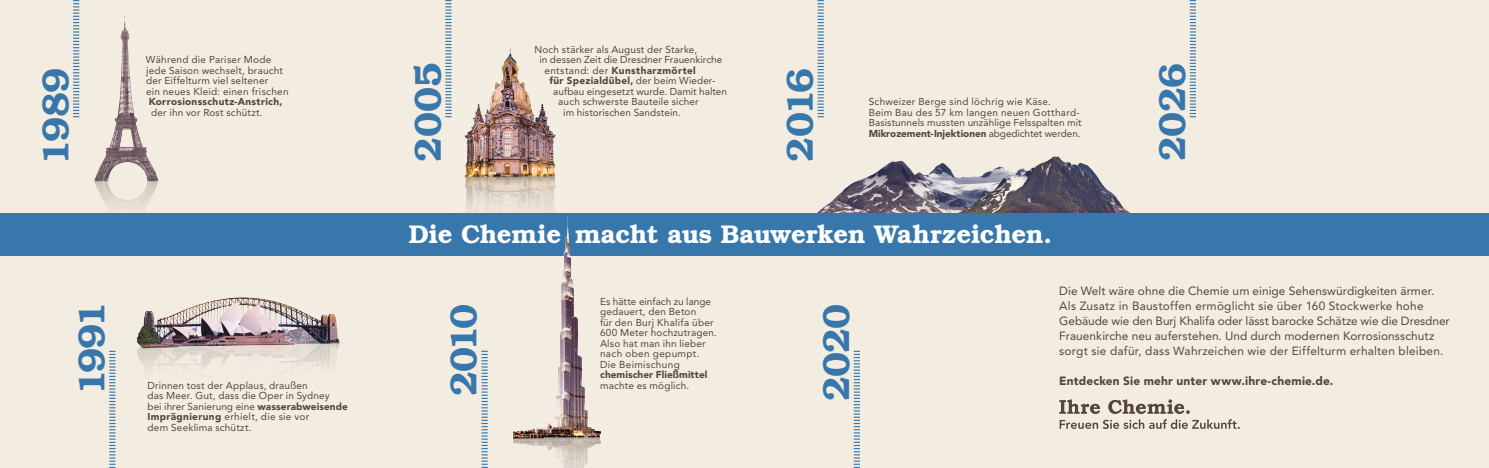
<style>
.page{position:relative;width:1489px;height:468px;background:#fff}
.page>*{position:absolute;margin:0;border:0;box-sizing:border-box;transform-origin:0 0}
.t1{font:600 37.5px "Bookman Std";letter-spacing:-.01em;color:#3877ab}
.t2{font:600 25.62px "Bookman Std";letter-spacing:-.01em;color:#fff}
.t3{font:11.88px/15px "Avenir LT Std";letter-spacing:.005em;color:#564539}
.t4{font:900 11.88px "Avenir LT Std";letter-spacing:.015em;color:#564539}
.t5{font:10px/10.5px "Avenir LT Std";letter-spacing:.015em;color:#564539}
.t6{font:900 10px "Avenir LT Std";letter-spacing:.03em;color:#564539}
.t7{font:900 10px "Avenir LT Std";letter-spacing:.005em;color:#564539}
.s1{font-weight:400}
.s2{font-weight:900}
</style>
<div class="page">
<div style="left:0;top:0;width:1488px;height:468px;background:#f3ede1"></div>
<img style="left:73px;top:10px;width:86px;height:200px">
<img style="left:447px;top:45px;width:109px;height:168px">
<img style="left:817px;top:113px;width:313px;height:100px">
<img style="left:136px;top:297px;width:204px;height:73px">
<div style="left:0;top:213px;width:1488px;height:42px;background:#3877ab"></div>
<svg style="left:1059px;top:399px;width:180px;height:30px"></svg>
<svg style="left:817px;top:0;width:6px;height:117px"></svg>
<svg style="left:1189px;top:0;width:6px;height:117px"></svg>
<svg style="left:445px;top:0;width:6px;height:117px"></svg>
<svg style="left:73px;top:0;width:6px;height:117px"></svg>
<svg style="left:481px;top:351px;width:6px;height:117px"></svg>
<svg style="left:109px;top:351px;width:6px;height:117px"></svg>
<svg style="left:853px;top:351px;width:7px;height:117px"></svg>
<img style="left:507px;top:196px;width:170px;height:272px">
<p class="t5" style="left:534px;top:44px;width:164px">Noch stärker als August der Starke,</p>
<p class="t5" style="left:539px;top:54px;width:184px">in dessen Zeit die Dresdner Frauenkirche</p>
<p class="t6" style="left:544px;top:64px;width:153px"><span class="s1">entstand: der</span> Kunstharzmörtel</p>
<p class="t6" style="left:549px;top:74px;width:167px">für Spezialdübel, <span class="s1">der beim Wieder-</span></p>
<p class="t5" style="left:553px;top:86px;width:175px">aufbau eingesetzt wurde. Damit halten</p>
<p class="t5" style="left:558px;top:96px;width:142px">auch schwerste Bauteile sicher</p>
<p class="t5" style="left:563px;top:107px;width:119px">im historischen Sandstein.</p>
<p class="t5" style="left:146px;top:54px;width:144px">Während die Pariser Mode jede Saison wechselt, braucht der Eiffelturm viel seltener<br>ein neues Kleid: einen frischen</p>
<p class="t6" style="left:149px;top:95px;width:135px">Korrosionsschutz-Anstrich,</p>
<p class="t5" style="left:151px;top:107px;width:113px">der ihn vor Rost schützt.</p>
<h1 class="t1" style="left:33px;top:165px;width:98px;rotate:-90deg">1989</h1>
<h1 class="t1" style="left:405px;top:161px;width:101px;rotate:-90deg">2005</h1>
<h1 class="t1" style="left:777px;top:161px;width:95px;rotate:-90deg">2016</h1>
<p class="t5" style="left:868px;top:96px;width:214px">Schweizer Berge sind löchrig wie Käse.<br>Beim Bau des 57 km langen neuen Gotthard-Basistunnels mussten unzählige Felsspalten mit <span class="s2">Mikrozement-Injektionen</span> abgedichtet werden.</p>
<h2 class="t2" style="left:409px;top:219px;width:645px">Die Chemie macht aus Bauwerken Wahrzeichen.</h2>
<h1 class="t1" style="left:1150px;top:161px;width:100px;rotate:-90deg">2026</h1>
<h1 class="t1" style="left:69px;top:395px;width:95px;rotate:-90deg">1991</h1>
<h1 class="t1" style="left:441px;top:396px;width:94px;rotate:-90deg">2010</h1>
<p class="t5" style="left:147px;top:380px;width:202px">Drinnen tost der Applaus, draußen<br>das Meer. Gut, dass die Oper in Sydney<br>bei ihrer Sanierung eine <span class="s2">wasserabweisende Imprägnierung</span> erhielt, die sie vor<br>dem Seeklima schützt.</p>
<p class="t5" style="left:600px;top:296px;width:118px">Es hätte einfach zu lange gedauert, den Beton<br>für den Burj Khalifa über<br>600 Meter hochzutragen.<br>Also hat man ihn lieber nach oben gepumpt.<br>Die Beimischung</p>
<p class="t7" style="left:600px;top:368px;width:109px">chemischer Fließmittel</p>
<p class="t5" style="left:600px;top:380px;width:91px">machte es möglich.</p>
<h1 class="t1" style="left:814px;top:401px;width:98px;rotate:-90deg">2020</h1>
<p class="t3" style="left:1059px;top:283px;width:392px">Die Welt wäre ohne die Chemie um einige Sehenswürdigkeiten ärmer.<br>Als Zusatz in Baustoffen ermöglicht sie über 160 Stockwerke hohe Gebäude wie den Burj Khalifa oder lässt barocke Schätze wie die Dresdner Frauenkirche neu auferstehen. Und durch modernen Korrosionsschutz sorgt sie dafür, dass Wahrzeichen wie der Eiffelturm erhalten bleiben.</p>
<p class="t4" style="left:1059px;top:374px;width:275px">Entdecken Sie mehr unter www.ihre-chemie.de.</p>
</div>
